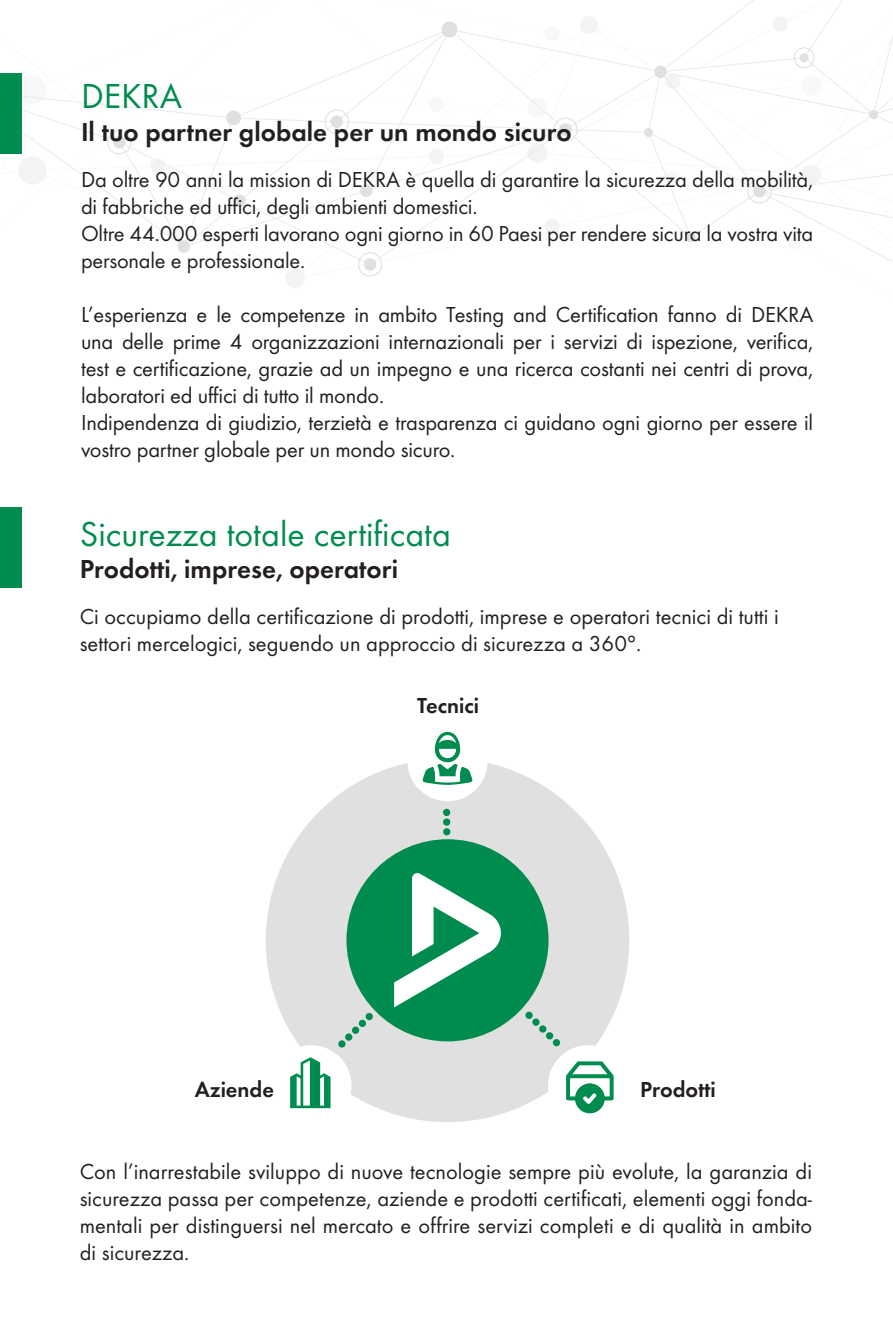
<style>
.page{position:relative;width:893px;height:1340px;background:#fff}
.page>*{position:absolute;margin:0;border:0;box-sizing:border-box;transform-origin:0 0}
.t1{font:36px "Futura T";color:#008c4e}
.t2{font:600 27px "Futura T";color:#231f20}
.t3{font:22.5px/27px "Futura T";letter-spacing:-.01em;color:#231f20}
.t4{font:600 22.5px "Futura T";color:#231f20}
</style>
<div class="page">
<svg style="left:19px;top:0;width:874px;height:288px"></svg>
<div style="left:0;top:507px;width:22px;height:81px;background:#008c4e"></div>
<div style="left:266px;top:758px;width:363px;height:364px;background:#dfe0df;border-radius:50%"></div>
<div style="left:407px;top:721px;width:81px;height:80px;background:#fff;border-radius:50%"></div>
<div style="left:548px;top:1045px;width:80px;height:80px;background:#fff;border-radius:50%"></div>
<div style="left:271px;top:1045px;width:80px;height:80px;background:#fff;border-radius:50%"></div>
<div style="left:346px;top:839px;width:203px;height:202px;background:#008c4e;border-radius:50%"></div>
<svg style="left:394px;top:873px;width:107px;height:134px"></svg>
<svg style="left:290px;top:1057px;width:41px;height:51px"></svg>
<svg style="left:566px;top:1061px;width:48px;height:52px"></svg>
<svg style="left:422px;top:732px;width:51px;height:53px"></svg>
<div style="left:366px;top:1012px;width:7px;height:8px;background:#008c4e;border-radius:50%"></div>
<div style="left:359px;top:1019px;width:7px;height:8px;background:#008c4e;border-radius:50%"></div>
<div style="left:352px;top:1026px;width:7px;height:7px;background:#008c4e;border-radius:50%"></div>
<div style="left:345px;top:1033px;width:7px;height:7px;background:#008c4e;border-radius:50%"></div>
<div style="left:338px;top:1040px;width:8px;height:7px;background:#008c4e;border-radius:50%"></div>
<div style="left:525px;top:1011px;width:8px;height:7px;background:#008c4e;border-radius:50%"></div>
<div style="left:532px;top:1018px;width:8px;height:7px;background:#008c4e;border-radius:50%"></div>
<div style="left:539px;top:1025px;width:7px;height:7px;background:#008c4e;border-radius:50%"></div>
<div style="left:546px;top:1032px;width:7px;height:7px;background:#008c4e;border-radius:50%"></div>
<div style="left:553px;top:1039px;width:7px;height:7px;background:#008c4e;border-radius:50%"></div>
<svg style="left:443px;top:808px;width:8px;height:27px"></svg>
<div style="left:1px;top:73px;width:21px;height:81px;background:#008c4e"></div>
<p class="t1" style="left:81px;top:75px;width:103px">DEKRA</p>
<p class="t2" style="left:81px;top:116px;width:492px">Il tuo partner globale per un mondo sicuro</p>
<p class="t3" style="left:81px;top:166px;width:734px">Da oltre 90 anni la mission di DEKRA è quella di garantire la sicurezza della mobilità, di fabbriche ed uffici, degli ambienti domestici.</p>
<p class="t3" style="left:81px;top:220px;width:734px">Oltre 44.000 esperti lavorano ogni giorno in 60 Paesi per rendere sicura la vostra vita personale e professionale.</p>
<p class="t3" style="left:81px;top:301px;width:734px;text-align:justify">L’esperienza e le competenze in ambito Testing and Certification fanno di DEKRA una delle prime 4 organizzazioni internazionali per i servizi di ispezione, verifica, test e certificazione, grazie ad un impegno e una ricerca costanti nei centri di prova, laboratori ed uffici di tutto il mondo.</p>
<p class="t3" style="left:81px;top:409px;width:734px">Indipendenza di giudizio, terzietà e trasparenza ci guidano ogni giorno per essere il vostro partner globale per un mondo sicuro.</p>
<p class="t1" style="left:80px;top:512px;width:373px">Sicurezza totale certificata</p>
<p class="t2" style="left:80px;top:553px;width:320px">Prodotti, imprese, operatori</p>
<p class="t3" style="left:80px;top:603px;width:700px">Ci occupiamo della certificazione di prodotti, imprese e operatori tecnici di tutti i settori mercelogici, seguendo un approccio di sicurezza a 360°.</p>
<p class="t4" style="left:417px;top:691px;width:64px">Tecnici</p>
<p class="t4" style="left:195px;top:1075px;width:81px">Aziende</p>
<p class="t4" style="left:640px;top:1075px;width:77px">Prodotti</p>
<p class="t3" style="left:80px;top:1157px;width:734px;text-align:justify">Con l’inarrestabile sviluppo di nuove tecnologie sempre più evolute, la garanzia di sicurezza passa per competenze, aziende e prodotti certificati, elementi oggi fonda&shy;mentali per distinguersi nel mercato e offrire servizi completi e di qualità in ambito di sicurezza.</p>
</div>
